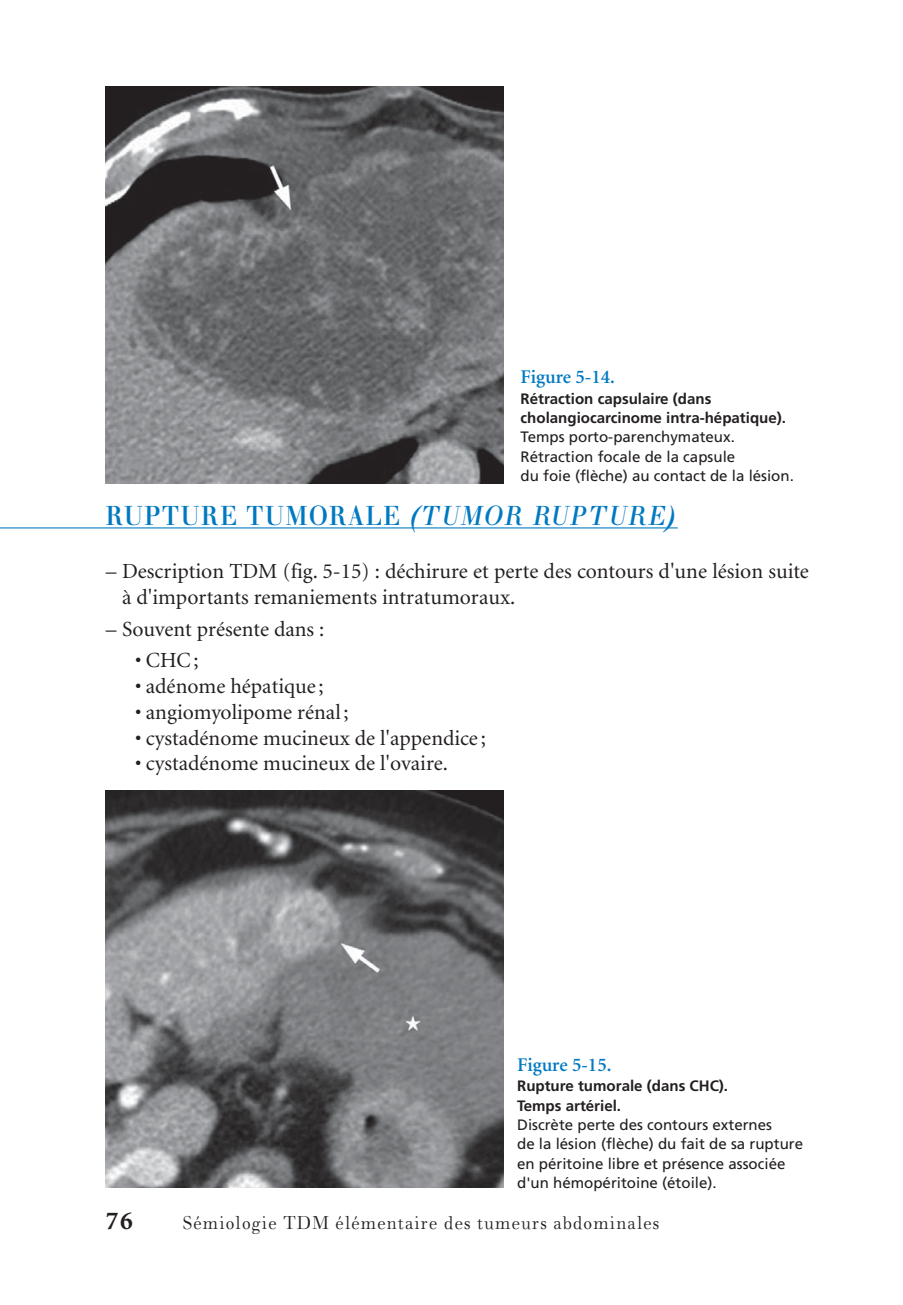
<style>
.page{position:relative;width:903px;height:1305px;background:#fff}
.page>*{position:absolute;margin:0;border:0;box-sizing:border-box;transform-origin:0 0}
.t1{font:500 32.2px "Walbaum";letter-spacing:.05em;color:#0079c1;scale:.87 1}
.t2{font:700 25.9px "Minion";color:#231f20}
.t3{font:21.7px "Walbaum";letter-spacing:.055em;color:#231f20;scale:.92 1}
.t4{font:21.53px/25.9px "Minion";color:#231f20}
.t5{font:600 19.43px "Minion";color:#0079c1}
.t6{font:15.05px/19.4px "Frutiger";color:#231f20}
.t7{font:700 15.05px/19.4px "Frutiger";color:#231f20}
.s1{font-style:italic}
</style>
<div class="page">
<hr style="left:0;top:527px;width:678px;height:1px;background:#0079c1">
<img style="left:106px;top:790px;width:397px;height:398px">
<img style="left:106px;top:86px;width:397px;height:397px">
<p class="t5" style="left:520px;top:369px;width:96px">Figure 5-14.</p>
<p class="t7" style="left:520px;top:390px;width:267px">Rétraction capsulaire (dans cholangiocarcinome intra-hépatique).</p>
<p class="t6" style="left:520px;top:429px;width:275px">Temps porto-parenchymateux.<br>Rétraction focale de la capsule<br>du foie (flèche) au contact de la lésion.</p>
<h1 class="t1" style="left:106px;top:506px;width:655px">RUPTURE TUMORALE <span class="s1">(TUMOR RUPTURE)</span></h1>
<p class="t4" style="left:122px;top:560px;width:688px;text-indent:-16px">– Description TDM ( fig. 5-15 ) : déchirure et perte des contours d'une lésion suite à d'importants remaniements intratumoraux.</p>
<p class="t4" style="left:106px;top:618px;width:220px">– Souvent présente dans :</p>
<p class="t4" style="left:135px;top:649px;width:65px">• CHC ;</p>
<p class="t4" style="left:135px;top:675px;width:190px">• adénome hépatique ;</p>
<p class="t4" style="left:135px;top:701px;width:215px">• angiomyolipome rénal ;</p>
<p class="t4" style="left:135px;top:726px;width:352px">• cystadénome mucineux de l'appendice ;</p>
<p class="t4" style="left:135px;top:752px;width:314px">• cystadénome mucineux de l'ovaire .</p>
<p class="t5" style="left:517px;top:1057px;width:96px">Figure 5-15.</p>
<p class="t7" style="left:517px;top:1077px;width:213px">Rupture tumorale (dans CHC).<br>Temps artériel.</p>
<p class="t6" style="left:517px;top:1116px;width:287px">Discrète perte des contours externes<br>de la lésion (flèche) du fait de sa rupture en péritoine libre et présence associée d'un hémopéritoine (étoile).</p>
<p class="t2" style="left:106px;top:1211px;width:28px">76</p>
<p class="t3" style="left:183px;top:1216px;width:519px">Sémiologie TDM élémentaire des tumeurs abdominales</p>
</div>
